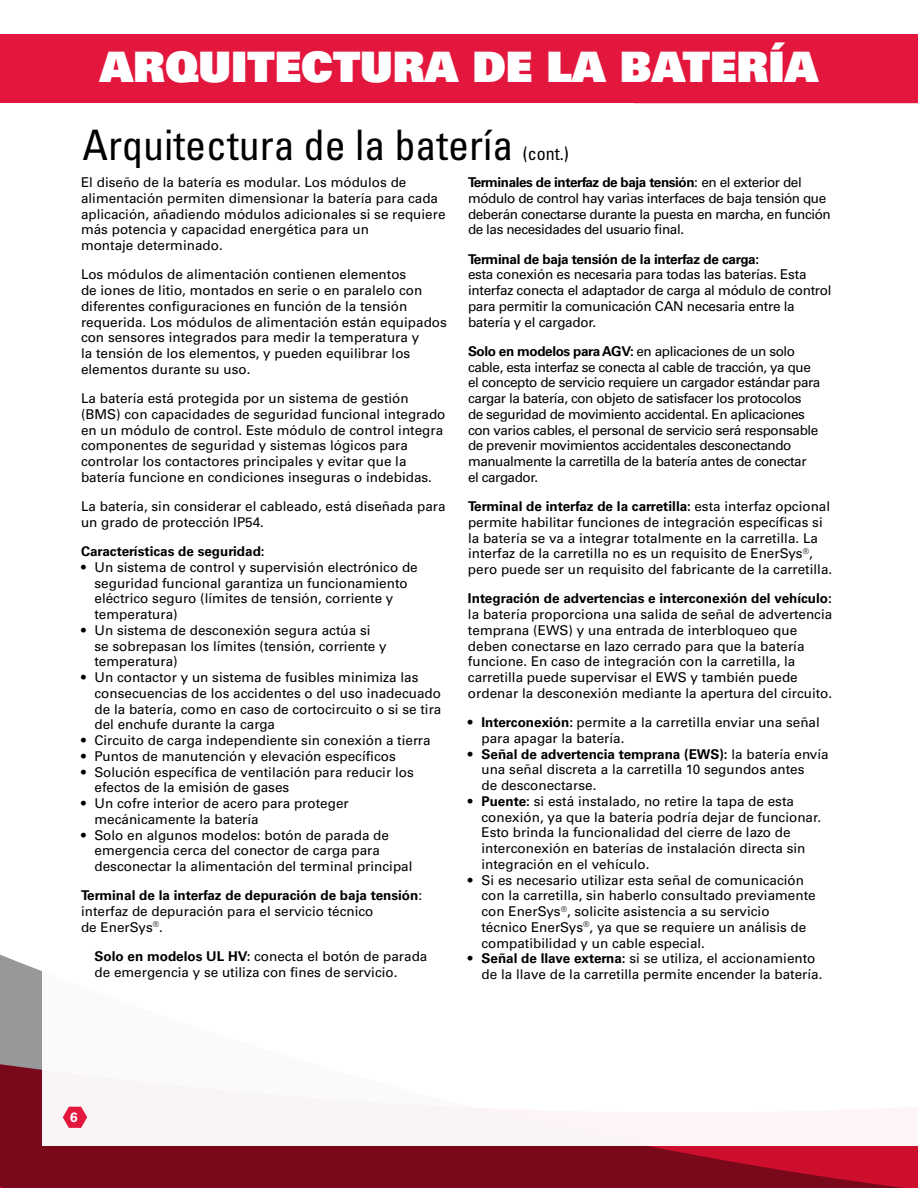
<style>
.page{position:relative;width:918px;height:1188px;background:#fff}
.page>*{position:absolute;margin:0;border:0;box-sizing:border-box;transform-origin:0 0}
.t1{font:42px "Univers LT Std X Black";color:#fff}
.Labels{font:condensed 42px "Univers LT Std";color:#000}
.Labels-2{font:condensed 18px "Univers LT Std";color:#000}
.Labels-3{font:13.5px/15.8px "Univers LT Std";color:#000}
.Labels-4{font:13.5px/15.8px "Univers LT Std";letter-spacing:-.03em;color:#000}
.Labels-5{font:13.5px/15.8px "Univers LT Std";letter-spacing:-.02em;color:#000}
.Labels-6{font:700 13.5px "Univers LT Std";color:#000}
.t2{font:700 13.5px "Univers LT Std";color:#fff}
.s1{font-weight:700}
</style>
<div class="page">
<svg style="left:0;top:954px;width:918px;height:234px;background:#88182b"></svg>
<div style="left:42px;top:857px;width:876px;height:289px;background:#fff"></div>
<div style="left:0;top:35px;width:918px;height:68px;background:#e3173e"></div>
<svg style="left:63px;top:1107px;width:24px;height:21px"></svg>
<p class="t1" style="left:100px;top:39px;width:720px">ARQUITECTURA DE LA BATERÍA</p>
<p class="Labels" style="left:82px;top:118px;width:433px">Arquitectura de la batería</p>
<p class="Labels-2" style="left:523px;top:142px;width:48px">(cont.)</p>
<p class="Labels-3" style="left:81px;top:175px;width:366px">El diseño de la batería es modular. Los módulos de alimentación permiten dimensionar la batería para cada aplicación, añadiendo módulos adicionales si se requiere más potencia y capacidad energética para un<br>montaje determinado.</p>
<p class="Labels-3" style="left:81px;top:267px;width:367px">Los módulos de alimentación contienen elementos<br>de iones de litio, montados en serie o en paralelo con diferentes configuraciones en función de la tensión requerida. Los módulos de alimentación están equipados con sensores integrados para medir la temperatura y<br>la tensión de los elementos, y pueden equilibrar los elementos durante su uso.</p>
<p class="Labels-3" style="left:81px;top:391px;width:366px">La batería está protegida por un sistema de gestión (BMS) con capacidades de seguridad funcional integrado en un módulo de control. Este módulo de control integra componentes de seguridad y sistemas lógicos para controlar los contactores principales y evitar que la batería funcione en condiciones inseguras o indebidas.</p>
<p class="Labels-3" style="left:81px;top:499px;width:366px">La batería, sin considerar el cableado, está diseñada para un grado de protección IP54.</p>
<p class="Labels-6" style="left:81px;top:543px;width:185px">Características de seguridad:</p>
<p class="Labels-3" style="left:94px;top:559px;width:325px;text-indent:-14px">• Un sistema de control y supervisión electrónico de seguridad funcional garantiza un funcionamiento eléctrico seguro (límites de tensión, corriente y temperatura)</p>
<p class="Labels-3" style="left:94px;top:622px;width:294px;text-indent:-14px">• Un sistema de desconexión segura actúa si se sobrepasan los límites (tensión, corriente y temperatura)</p>
<p class="Labels-3" style="left:94px;top:670px;width:348px;text-indent:-14px">• Un contactor y un sistema de fusibles minimiza las consecuencias de los accidentes o del uso inadecuado de la batería, como en caso de cortocircuito o si se tira del enchufe durante la carga</p>
<p class="Labels-3" style="left:81px;top:733px;width:351px">• Circuito de carga independiente sin conexión a tierra</p>
<p class="Labels-3" style="left:81px;top:748px;width:316px">• Puntos de manutención y elevación específicos</p>
<p class="Labels-3" style="left:94px;top:764px;width:321px;text-indent:-14px">• Solución específica de ventilación para reducir los efectos de la emisión de gases</p>
<p class="Labels-3" style="left:94px;top:796px;width:256px;text-indent:-14px">• Un cofre interior de acero para proteger mecánicamente la batería</p>
<p class="Labels-3" style="left:94px;top:827px;width:320px;text-indent:-14px">• Solo en algunos modelos: botón de parada de emergencia cerca del conector de carga para desconectar la alimentación del terminal principal</p>
<p class="Labels-3" style="left:81px;top:888px;width:343px"><span class="s1">Terminal de la interfaz de depuración de baja tensión</span>: interfaz de depuración para el servicio técnico<br>de EnerSys<sup>®</sup>.</p>
<p class="Labels-3" style="left:94px;top:949px;width:334px"><span class="s1">Solo en modelos UL HV:</span> conecta el botón de parada de emergencia y se utiliza con fines de servicio.</p>
<p class="Labels-4" style="left:468px;top:175px;width:364px"><span class="s1">Terminales de interfaz de baja tensión</span>: en el exterior del módulo de control hay varias interfaces de baja tensión que deberán conectarse durante la puesta en marcha, en función de las necesidades del usuario final.</p>
<p class="Labels-5" style="left:468px;top:251px;width:365px"><span class="s1">Terminal de baja tensión de la interfaz de carga:<br></span>esta conexión es necesaria para todas las baterías. Esta interfaz conecta el adaptador de carga al módulo de control para permitir la comunicación CAN necesaria entre la batería y el cargador.</p>
<p class="Labels-4" style="left:468px;top:343px;width:354px"><span class="s1">Solo en modelos para AGV:</span> en aplicaciones de un solo cable, esta interfaz se conecta al cable de tracción, ya que el concepto de servicio requiere un cargador estándar para cargar la batería, con objeto de satisfacer los protocolos<br>de seguridad de movimiento accidental. En aplicaciones con varios cables, el personal de servicio será responsable de prevenir movimientos accidentales desconectando manualmente la carretilla de la batería antes de conectar el cargador.</p>
<p class="Labels-3" style="left:468px;top:499px;width:366px"><span class="s1">Terminal de interfaz de la carretilla:</span> esta interfaz opcional permite habilitar funciones de integración específicas si la batería se va a integrar totalmente en la carretilla. La interfaz de la carretilla no es un requisito de EnerSys<sup>®</sup>, pero puede ser un requisito del fabricante de la carretilla.</p>
<p class="Labels-3" style="left:468px;top:591px;width:366px"><span class="s1">Integración de advertencias e interconexión del vehículo: </span>la batería proporciona una salida de señal de advertencia temprana (EWS) y una entrada de interbloqueo que deben conectarse en lazo cerrado para que la batería funcione. En caso de integración con la carretilla, la carretilla puede supervisar el EWS y también puede ordenar la desconexión mediante la apertura del circuito.</p>
<p class="Labels-3" style="left:481px;top:715px;width:340px;text-indent:-14px"><span class="s1">• Interconexión:</span> permite a la carretilla enviar una señal para apagar la batería.</p>
<p class="Labels-3" style="left:481px;top:746px;width:349px;text-indent:-14px"><span class="s1">• Señal de advertencia temprana (EWS):</span> la batería envía una señal discreta a la carretilla 10 segundos antes<br>de desconectarse.</p>
<p class="Labels-3" style="left:481px;top:793px;width:341px;text-indent:-14px"><span class="s1">• Puente:</span> si está instalado, no retire la tapa de esta conexión, ya que la batería podría dejar de funcionar.<br>Esto brinda la funcionalidad del cierre de lazo de interconexión en baterías de instalación directa sin integración en el vehículo.</p>
<p class="Labels-3" style="left:481px;top:872px;width:336px;text-indent:-14px">• Si es necesario utilizar esta señal de comunicación con la carretilla, sin haberlo consultado previamente con EnerSys<sup>®</sup>, solicite asistencia a su servicio técnico EnerSys<sup>®</sup>, ya que se requiere un análisis de compatibilidad y un cable especial.</p>
<p class="Labels-3" style="left:481px;top:951px;width:343px;text-indent:-14px"><span class="s1">• Señal de llave externa:</span> si se utiliza, el accionamiento de la llave de la carretilla permite encender la batería.</p>
<p class="t2" style="left:70px;top:1110px;width:9px">6</p>
</div>
